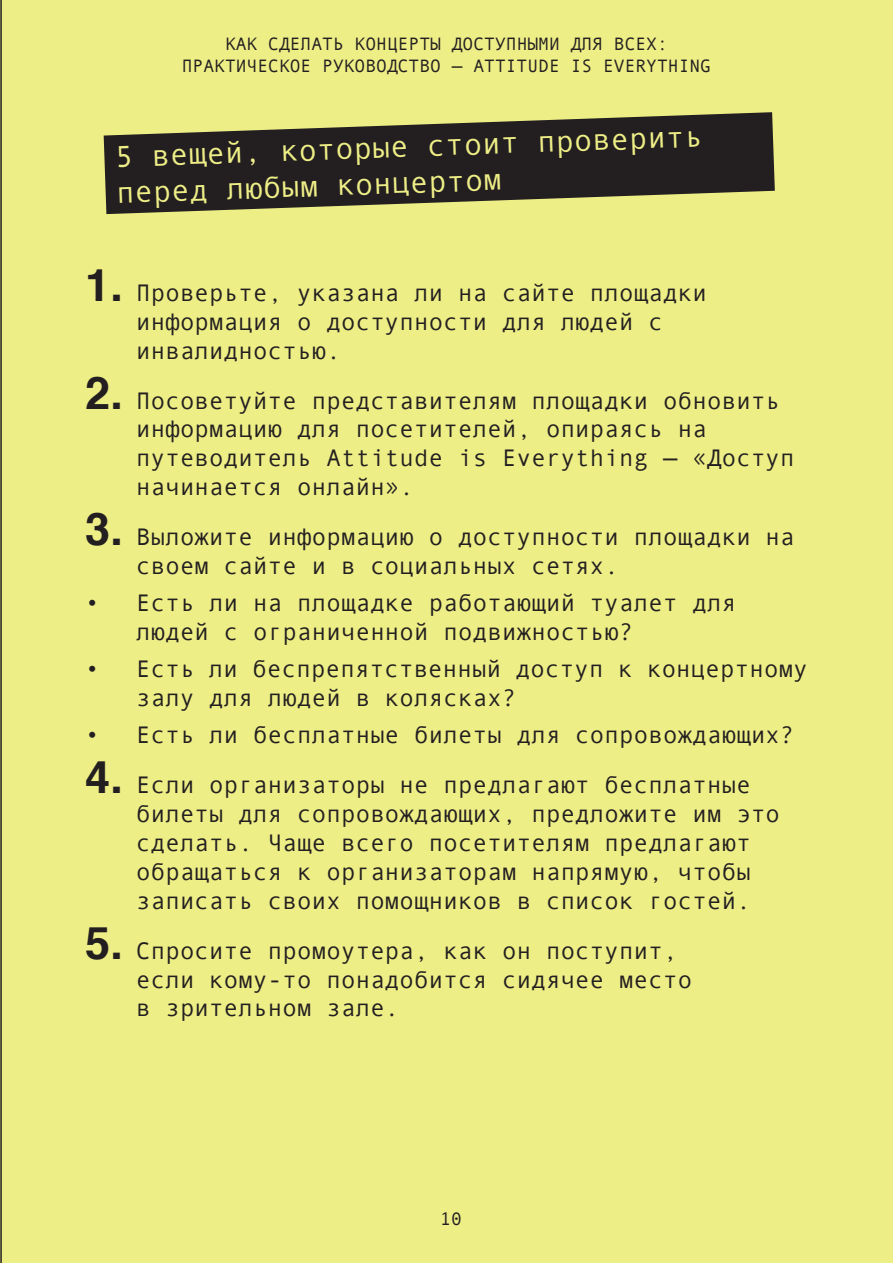
<style>
.page{position:relative;width:893px;height:1263px;background:#eeee87}
.page>*{position:absolute;margin:0;border:0;box-sizing:border-box;transform-origin:0 0}
.Mono{font:30.15px/36.2px "Andale Mono";color:#eeee87}
.t1{font:24px/28.8px "Andale Mono";letter-spacing:.01em;color:#231f20}
.t2{font:18px/22.5px "Andale Mono";color:#231f20;text-align:center}
.s1{font-family:"Helvetica";font-weight:700;font-size:45px}
</style>
<div class="page">
<svg style="left:104px;top:112px;width:671px;height:102px;fill:#231f20"></svg>
<hr style="left:0;top:0;width:2px;height:1263px;background:#231f20">
<p class="t2" style="left:182px;top:32px;width:531px">КАК СДЕЛАТЬ КОНЦЕРТЫ ДОСТУПНЫМИ ДЛЯ ВСЕХ:<br>ПРАКТИЧЕСКОЕ РУКОВОДСТВО — ATTITUDE IS EVERYTHING</p>
<p class="Mono" style="left:114px;top:137px;width:589px;rotate:-2deg">5 вещей, которые стоит проверить перед любым концертом</p>
<p class="t1" style="left:136px;top:277px;width:572px;text-indent:-51px"><span class="s1">1.</span> Проверьте, указана ли на сайте площадки информация о доступности для людей с инвалидностью.</p>
<p class="t1" style="left:136px;top:385px;width:660px;text-indent:-51px"><span class="s1">2.</span> Посоветуйте представителям площадки обновить информацию для посетителей, опираясь на путеводитель Attitude is Everything — «Доступ начинается онлайн».</p>
<p class="t1" style="left:136px;top:521px;width:660px;text-indent:-51px"><span class="s1">3.</span> Выложите информацию о доступности площадки на своем сайте и в социальных сетях.</p>
<p class="t1" style="left:136px;top:587px;width:602px;text-indent:-51px">• Есть ли на площадке работающий туалет для людей с ограниченной подвижностью?</p>
<p class="t1" style="left:136px;top:653px;width:673px;text-indent:-51px">• Есть ли беспрепятственный доступ к концертному залу для людей в колясках?</p>
<p class="t1" style="left:85px;top:720px;width:711px">• Есть ли бесплатные билеты для сопровождающих?</p>
<p class="t1" style="left:136px;top:770px;width:645px;text-indent:-51px"><span class="s1">4.</span> Если организаторы не предлагают бесплатные билеты для сопровождающих, предложите им это сделать. Чаще всего посетителям предлагают обращаться к организаторам напрямую, чтобы записать своих помощников в список гостей.</p>
<p class="t1" style="left:136px;top:935px;width:558px;text-indent:-51px"><span class="s1">5.</span> Спросите промоутера, как он поступит, если кому-то понадобится сидячее место в зрительном зале.</p>
<p class="t2" style="left:440px;top:1206px;width:23px">10</p>
</div>
